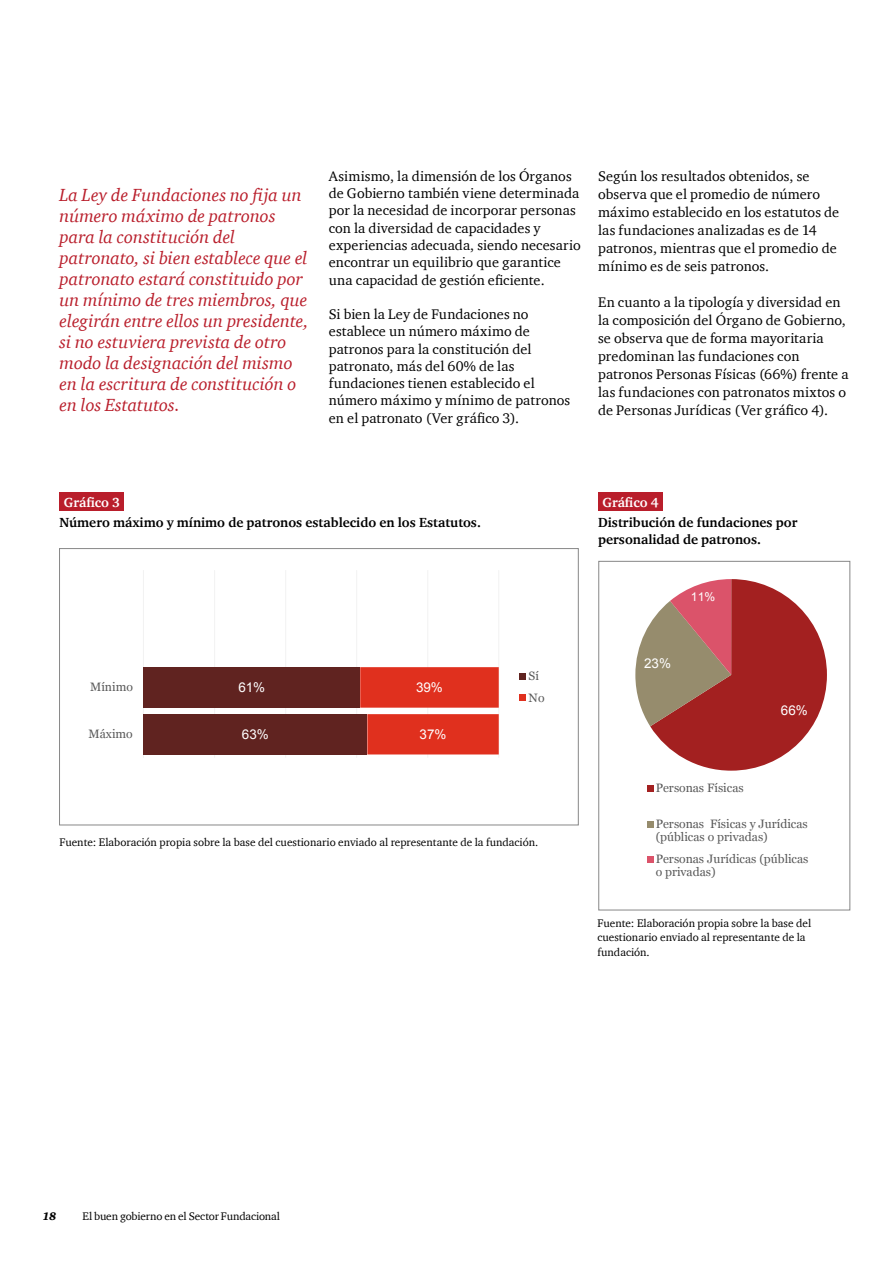
<style>
.page{position:relative;width:893px;height:1263px;background:#fff}
.page>*{position:absolute;margin:0;border:0;box-sizing:border-box;transform-origin:0 0}
.t1{font:italic 18px/21px "Charter ITC Com";color:#b91e2b}
.t2{font:14.25px/17.2px "Charter ITC Com";letter-spacing:.01em;color:#000}
.t3{font:700 13.5px/16.5px "Charter ITC Com";color:#000}
.t4{font:13.5px "Arial";color:#fff}
.t5{font:700 13.5px "Charter ITC Com";color:#fff}
.t6{font:12.15px/13.5px "Georgia";color:#595959}
.t7{font:12.15px "Arial";color:#fff}
.t8{font:11.25px/14.2px "Charter ITC Com";color:#000}
.t9{font:italic 900 11.25px "Charter ITC Com";color:#000}
</style>
<div class="page">
<div style="left:60px;top:492px;width:64px;height:19px;background:#b91e2b"></div>
<div style="left:598px;top:492px;width:65px;height:19px;background:#b91e2b"></div>
<svg style="left:635px;top:579px;width:192px;height:192px"></svg>
<svg style="left:647px;top:786px;width:6px;height:6px"></svg>
<svg style="left:647px;top:821px;width:6px;height:6px"></svg>
<div style="left:647px;top:856px;width:6px;height:7px;background:#db536a"></div>
<div style="left:599px;top:561px;width:251px;height:349px;border:1px solid #878787"></div>
<hr style="left:143px;top:570px;width:1px;height:188px;background:#f2f2f2">
<hr style="left:214px;top:570px;width:1px;height:188px;background:#f2f2f2">
<hr style="left:285px;top:570px;width:1px;height:188px;background:#f2f2f2">
<hr style="left:356px;top:570px;width:1px;height:188px;background:#f2f2f2">
<hr style="left:427px;top:570px;width:1px;height:188px;background:#f2f2f2">
<hr style="left:498px;top:570px;width:1px;height:188px;background:#f2f2f2">
<div style="left:143px;top:714px;width:224px;height:40px;background:#602320"></div>
<div style="left:143px;top:667px;width:217px;height:41px;background:#602320"></div>
<svg style="left:360px;top:667px;width:139px;height:87px;background:#df402f"></svg>
<svg style="left:520px;top:673px;width:6px;height:6px"></svg>
<svg style="left:520px;top:695px;width:6px;height:6px"></svg>
<div style="left:59px;top:548px;width:519px;height:277px;border:1px solid #878787"></div>
<p class="t1" style="left:60px;top:184px;width:251px">La Ley de Fundaciones no fija un número máximo de patronos para la constitución del patronato, si bien establece que el patronato estará constituido por un mínimo de tres miembros, que elegirán entre ellos un presidente, si no estuviera prevista de otro modo la designación del mismo en la escritura de constitución o en los Estatutos.</p>
<p class="t2" style="left:329px;top:167px;width:253px">Asimismo, la dimensión de los Órganos de Gobierno también viene determinada por la necesidad de incorporar personas con la diversidad de capacidades y experiencias adecuada, siendo necesario encontrar un equilibrio que garantice una capacidad de gestión eficiente.</p>
<p class="t2" style="left:329px;top:305px;width:243px">Si bien la Ley de Fundaciones no establece un número máximo de patronos para la constitución del patronato, más del 60% de las fundaciones tienen establecido el número máximo y mínimo de patronos en el patronato (Ver gráfico 3).</p>
<p class="t2" style="left:598px;top:167px;width:242px;line-height:18px">Según los resultados obtenidos, se observa que el promedio de número máximo establecido en los estatutos de las fundaciones analizadas es de 14 patronos, mientras que el promedio de mínimo es de seis patronos.</p>
<p class="t2" style="left:598px;top:293px;width:252px;line-height:18px">En cuanto a la tipología y diversidad en la composición del Órgano de Gobierno, se observa que de forma mayoritaria predominan las fundaciones con patronos Personas Físicas (66%) frente a las fundaciones con patronatos mixtos o de Personas Jurídicas (Ver gráfico 4).</p>
<p class="t5" style="left:64px;top:494px;width:58px">Gráfico 3</p>
<p class="t3" style="left:60px;top:514px;width:423px">Número máximo y mínimo de patronos establecido en los Estatutos.</p>
<p class="t6" style="left:90px;top:680px;width:44px">Mínimo</p>
<p class="t6" style="left:529px;top:665px;width:17px;line-height:21.8px">Sí<br>No</p>
<p class="t4" style="left:238px;top:679px;width:28px">61%</p>
<p class="t4" style="left:416px;top:679px;width:28px">39%</p>
<p class="t6" style="left:89px;top:727px;width:46px">Máximo</p>
<p class="t4" style="left:242px;top:726px;width:28px">63%</p>
<p class="t4" style="left:420px;top:726px;width:28px">37%</p>
<p class="t8" style="left:60px;top:835px;width:480px">Fuente: Elaboración propia sobre la base del cuestionario enviado al representante de la fundación.</p>
<p class="t5" style="left:602px;top:494px;width:58px">Gráfico 4</p>
<p class="t3" style="left:598px;top:514px;width:201px">Distribución de fundaciones por personalidad de patronos.</p>
<p class="t7" style="left:691px;top:589px;width:26px">11%</p>
<p class="t4" style="left:644px;top:654px;width:28px">23%</p>
<p class="t4" style="left:781px;top:701px;width:28px">66%</p>
<p class="t6" style="left:656px;top:782px;width:90px">Personas Físicas</p>
<p class="t6" style="left:656px;top:817px;width:154px">Personas Físicas y Jurídicas (públicas o privadas)</p>
<p class="t6" style="left:656px;top:852px;width:154px">Personas Jurídicas (públicas o privadas)</p>
<p class="t8" style="left:598px;top:916px;width:215px">Fuente: Elaboración propia sobre la base del cuestionario enviado al representante de la fundación.</p>
<p class="t9" style="left:43px;top:1210px;width:15px">18</p>
<p class="t8" style="left:83px;top:1209px;width:199px">El buen gobierno en el Sector Fundacional</p>
</div>
